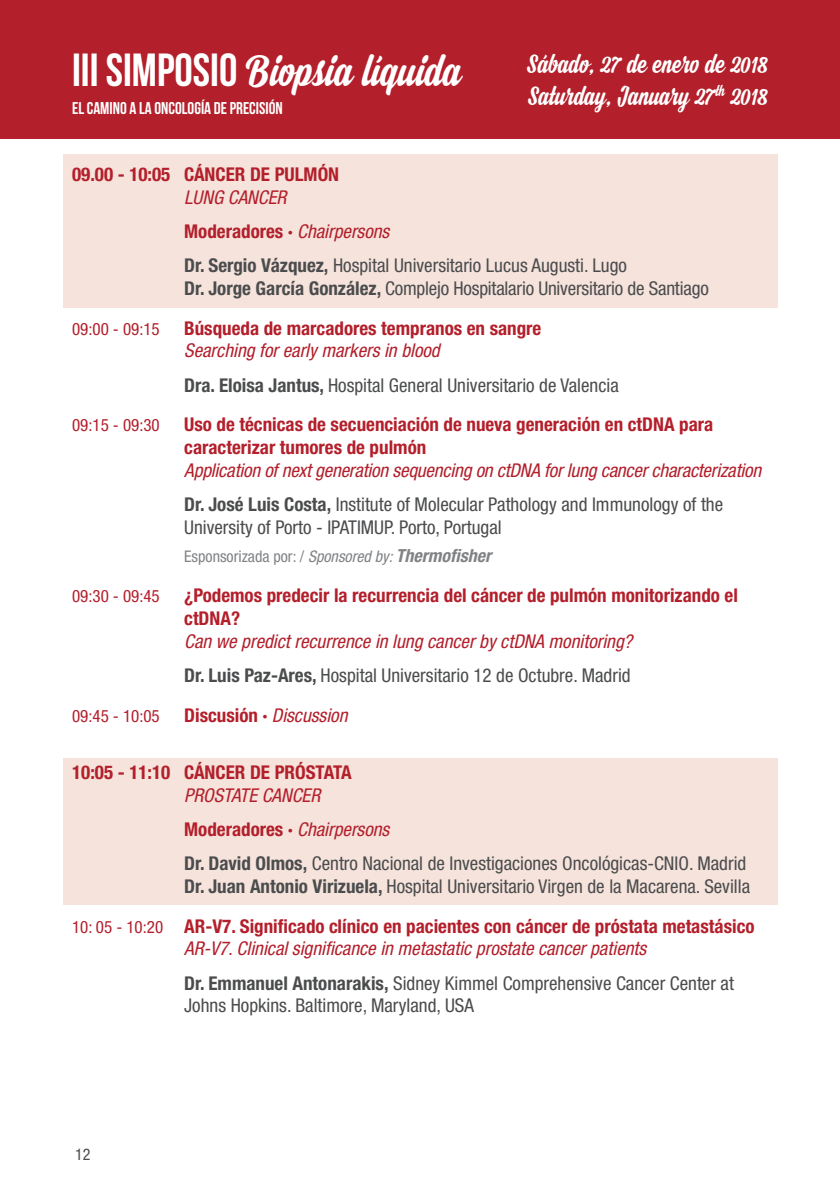
<style>
.page{position:relative;width:840px;height:1191px;background:#fff}
.page>*{position:absolute;margin:0;border:0;box-sizing:border-box;transform-origin:0 0}
.t1{font:46.4px "Steady";color:#fff}
.t2{font:28px/32px "Steady";color:#fff}
.t3{font:condensed 19px/34.2px "Helvetica Neue LT Std";color:#4b4c4d}
.t4{font:700 condensed 19px/22.8px "Helvetica Neue LT Std";color:#b31f2b}
.t5{font:italic condensed 19px/34.2px "Helvetica Neue LT Std";color:#b31f2b}
.t6{font:condensed 17px "Helvetica Neue LT Std";color:#b31f2b}
.t7{font:17px "Bebas Neue";color:#fff}
.t8{font:condensed 16px "Helvetica Neue LT Std";color:#808285}
.t9{font:condensed 16px "Helvetica Neue LT Std";color:#4b4c4d}
.s1{font-family:"Bebas Neue"}
.s2{font-style:italic;color:#b31f2b}
.s3{font-weight:700;color:#b31f2b}
.s4{font-weight:700}
.s5{font-weight:700;font-style:normal;color:#4b4c4d}
.s6{font-style:normal;color:#4b4c4d}
.s7{font-style:italic}
.s8{font-weight:700;font-style:italic;font-size:18px}
.s9{font-weight:400;font-style:italic}
.s10{color:#4b4c4d}
.s11{font-weight:400;color:#4b4c4d}
.s12{font-weight:400;font-size:17px}
</style>
<div class="page">
<div style="left:0;top:0;width:839px;height:139px;background:#b31f2b"></div>
<div style="left:63px;top:154px;width:713px;height:153px;background:#f5e3dc"></div>
<div style="left:63px;top:758px;width:713px;height:147px;background:#f5e3dc"></div>
<h1 class="t1" style="left:72px;top:53px;width:390px"><span class="s1">III SIMPOSIO</span> Biopsia líquida</h1>
<p class="t7" style="left:72px;top:98px;width:212px">EL CAMINO A LA ONCOLOGÍA DE PRECISIÓN</p>
<h2 class="t2" style="left:527px;top:51px;width:242px">Sábado, 27 de enero de 2018<br>Saturday, January 27<sup>th</sup> 2018</h2>
<p class="t4" style="left:72px;top:165px;width:268px">09.00 - 10:05 CÁNCER DE PULMÓN</p>
<p class="t3" style="left:184px;top:182px;width:444px"><span class="s2">LUNG CANCER<br></span><span class="s3">Moderadores ·</span> <span class="s2">Chairpersons<br></span><span class="s4">Dr. Sergio Vázquez,</span> Hospital Universitario Lucus Augusti. Lugo</p>
<p class="t3" style="left:184px;top:273px;width:526px"><span class="s4">Dr. Jorge García González,</span> Complejo Hospitalario Universitario de Santiago</p>
<p class="t6" style="left:72px;top:322px;width:89px">09:00 - 09:15</p>
<p class="t4" style="left:184px;top:318px;width:358px">Búsqueda de marcadores tempranos en sangre</p>
<p class="t3" style="left:184px;top:335px;width:436px"><span class="s2">Searching for early markers in blood<br></span><span class="s4">Dra. Eloisa Jantus,</span> Hospital General Universitario de Valencia</p>
<p class="t6" style="left:72px;top:419px;width:89px">09:15 - 09:30</p>
<p class="t4" style="left:184px;top:415px;width:530px">Uso de técnicas de secuenciación de nueva generación en ctDNA para caracterizar tumores de pulmón</p>
<p class="t5" style="left:184px;top:455px;width:578px">Application of next generation sequencing on ctDNA for lung cancer characterization<br><span class="s5">Dr. José Luis Costa,</span> <span class="s6">Institute of Molecular Pathology and Immunology of the</span></p>
<p class="t3" style="left:184px;top:512px;width:319px">University of Porto - IPATIMUP. Porto, Portugal</p>
<p class="t8" style="left:184px;top:551px;width:308px">Esponsorizada por: / <span class="s7">Sponsored by:</span> <span class="s8">Thermofisher</span></p>
<p class="t6" style="left:72px;top:590px;width:89px">09:30 - 09:45</p>
<p class="t4" style="left:184px;top:586px;width:555px">¿Podemos predecir la recurrencia del cáncer de pulmón monitorizando el ctDNA?</p>
<p class="t5" style="left:184px;top:626px;width:449px">Can we predict recurrence in lung cancer by ctDNA monitoring?<br><span class="s5">Dr. Luis Paz-Ares,</span> <span class="s6">Hospital Universitario 12 de Octubre. Madrid</span></p>
<p class="t6" style="left:72px;top:709px;width:89px">09:45 - 10:05</p>
<p class="t4" style="left:184px;top:705px;width:165px">Discusión · <span class="s9">Discussion</span></p>
<p class="t4" style="left:72px;top:762px;width:281px">10:05 - 11:10 CÁNCER DE PRÓSTATA</p>
<p class="t3" style="left:184px;top:779px;width:563px"><span class="s2">PROSTATE CANCER<br></span><span class="s3">Moderadores ·</span> <span class="s2">Chairpersons<br></span><span class="s4">Dr. David Olmos,</span> Centro Nacional de Investigaciones Oncológicas-CNIO. Madrid</p>
<p class="t4" style="left:72px;top:868px;width:683px;line-height:39.8px;text-align:right"><span class="s10">Dr. Juan Antonio Virizuela,</span> <span class="s11">Hospital Universitario Virgen de la Macarena. Sevilla<br></span><span class="s12">10: 05 - 10:20</span> AR-V7. Significado clínico en pacientes con cáncer de próstata metastásico</p>
<p class="t5" style="left:184px;top:933px;width:551px">AR-V7. Clinical significance in metastatic prostate cancer patients<br><span class="s5">Dr. Emmanuel Antonarakis,</span> <span class="s6">Sidney Kimmel Comprehensive Cancer Center at</span></p>
<p class="t3" style="left:184px;top:990px;width:291px">Johns Hopkins. Baltimore, Maryland, USA</p>
<p class="t9" style="left:75px;top:1148px;width:17px">12</p>
</div>
